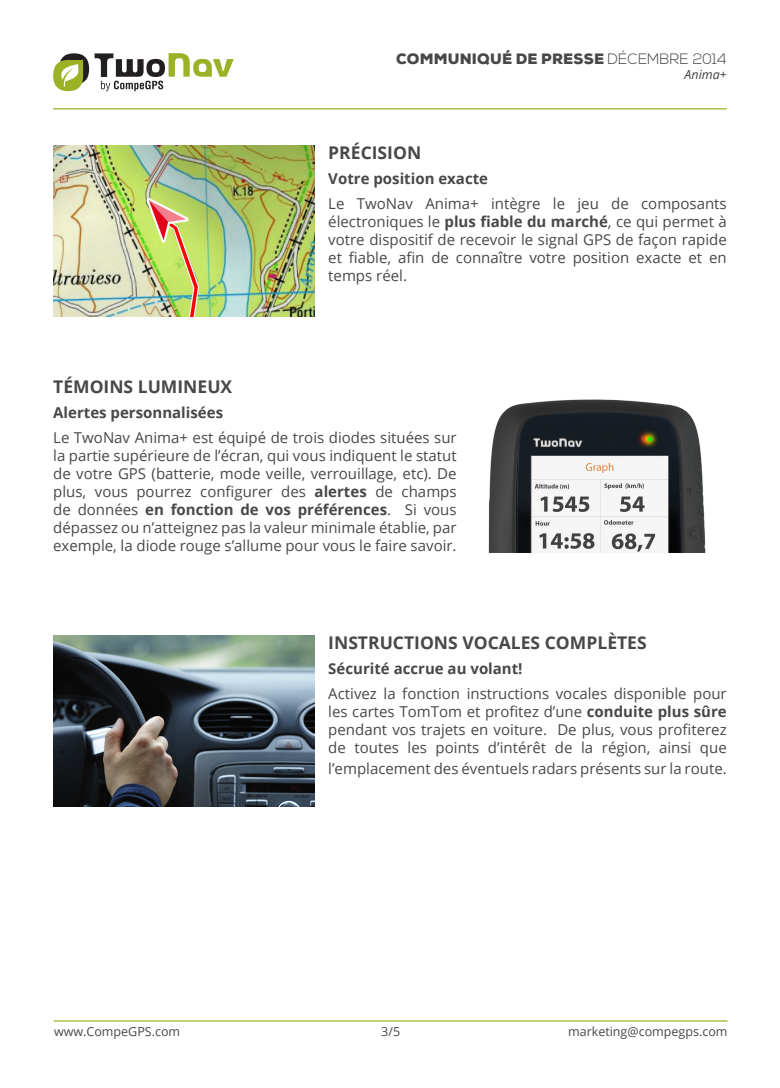
<style>
.page{position:relative;width:780px;height:1088px;background:#fff}
.page>*{position:absolute;margin:0;border:0;box-sizing:border-box;transform-origin:0 0}
.P1_justificado{font:700 17.5px "Open Sans";color:#484848}
.P1_justificado-2{font:15px/18px "Open Sans";color:#484848;text-align:justify}
.P1_justificado-3{font:700 15px "Open Sans";color:#484848}
.t1{font:900 15px "Nexa";letter-spacing:.015em;color:#484848}
.t2{font:12.5px "Open Sans";color:#484848}
.t3{font:italic 12.5px "Open Sans";color:#414042}
.s1{font-weight:300}
.s2{font-weight:700}
</style>
<div class="page">
<svg style="left:95px;top:53px;width:139px;height:38px"></svg>
<svg style="left:53px;top:53px;width:36px;height:38px"></svg>
<hr style="left:53px;top:108px;width:673px;height:1px;background:#9cb226">
<hr style="left:54px;top:1020px;width:673px;height:1px;background:#9cb226">
<img style="left:54px;top:145px;width:260px;height:172px">
<img style="left:488px;top:399px;width:218px;height:154px">
<img style="left:53px;top:635px;width:261px;height:172px">
<p class="t1" style="left:396px;top:50px;width:332px">COMMUNIQUÉ DE PRESSE <span class="s1">DÉCEMBRE 2014</span></p>
<p class="t3" style="left:684px;top:66px;width:44px">Anima+</p>
<p class="P1_justificado" style="left:328px;top:140px;width:94px">PRÉCISION</p>
<p class="P1_justificado-3" style="left:328px;top:168px;width:161px">Votre position exacte</p>
<p class="P1_justificado-2" style="left:328px;top:194px;width:400px">Le TwoNav Anima+ intègre le jeu de composants électroniques le <span class="s2">plus fiable du marché</span>, ce qui permet à votre dispositif de recevoir le signal GPS de façon rapide et fiable, afin de connaître votre position exacte et en temps réel.</p>
<p class="P1_justificado" style="left:53px;top:374px;width:180px">TÉMOINS LUMINEUX</p>
<p class="P1_justificado-3" style="left:53px;top:402px;width:171px">Alertes personnalisées</p>
<p class="P1_justificado-2" style="left:53px;top:428px;width:405px">Le TwoNav Anima+ est équipé de trois diodes situées sur la partie supérieure de l’écran, qui vous indiquent le statut de votre GPS (batterie, mode veille, verrouillage, etc). De plus, vous pourrez configurer des <span class="s2">alertes</span> de champs de données <span class="s2">en fonction de vos préférences</span>. Si vous dépassez ou n’atteignez pas la valeur minimale établie, par exemple, la diode rouge s’allume pour vous le faire savoir.</p>
<p class="P1_justificado" style="left:328px;top:630px;width:320px">INSTRUCTIONS VOCALES COMPLÈTES</p>
<p class="P1_justificado-3" style="left:328px;top:658px;width:196px">Sécurité accrue au volant!</p>
<p class="P1_justificado-2" style="left:328px;top:684px;width:400px">Activez la fonction instructions vocales disponible pour les cartes TomTom et profitez d’une <span class="s2">conduite plus sûre </span>pendant vos trajets en voiture. De plus, vous profiterez de toutes les points d’intérêt de la région, ainsi que</p>
<p class="P1_justificado-2" style="left:328px;top:759px;width:400px">l’emplacement des éventuels radars présents sur la route.</p>
<p class="t2" style="left:54px;top:1022px;width:128px">www.CompeGPS.com</p>
<p class="t2" style="left:381px;top:1022px;width:20px">3/5</p>
<p class="t2" style="left:568px;top:1022px;width:161px">marketing@compegps.com</p>
</div>
